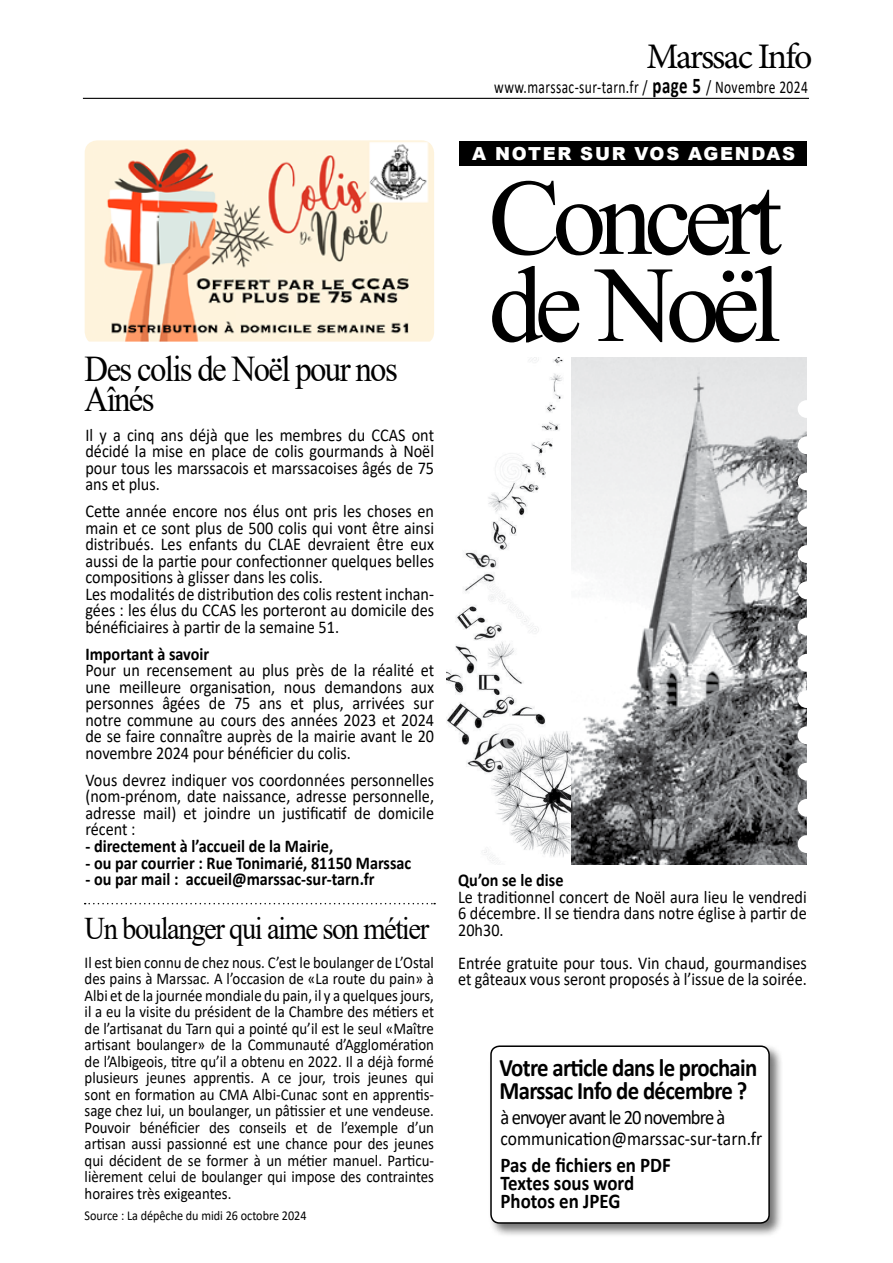
<style>
.page{position:relative;width:893px;height:1263px;background:#fff}
.page>*{position:absolute;margin:0;border:0;box-sizing:border-box;transform-origin:0 0}
.t1{font:159px "Minion Pro";color:#fff}
.t2{font:108px/87px "Times New Roman";letter-spacing:-.075em;color:#000}
.t3{font:36.15px/30px "Times New Roman";letter-spacing:-.05em;color:#000;scale:.9 1}
.t4{font:36px "Minion Pro";letter-spacing:-.055em;color:#000}
.t5{font:31.5px "Times New Roman";letter-spacing:-.05em;color:#000;scale:.9 1}
.t6{font:700 25.2px/22.5px "Calibri";letter-spacing:-.03em;color:#000;scale:.9 1}
.t7{font:700 21px/18px "Calibri";color:#000;scale:.9 1}
.t8{font:20.4px "Calibri";letter-spacing:-.055em;color:#000;scale:.9 1}
.t9{font:19.5px "Calibri";color:#000;scale:.9 1}
.t10{font:18px/16.5px "Calibri";color:#000;text-align:justify;scale:.9 1}
.t11{font:700 18px "Calibri";color:#000;scale:.9 1}
.t12{font:18px "Calibri";letter-spacing:.03em;color:#000;scale:.75 1}
.t13{font:900 18px "Arial";letter-spacing:.085em;color:#fff}
.t14{font:16.5px/16.5px "Calibri";color:#000;text-align:justify;scale:.9 1}
.t15{font:13.5px "Calibri";color:#000;scale:.9 1}
.s1{font-weight:700;font-size:22.5px}
</style>
<div class="page">
<hr style="left:83px;top:98px;width:726px;height:1px;background:#000">
<img style="left:446px;top:357px;width:126px;height:507px">
<img style="left:572px;top:357px;width:235px;height:507px">
<div style="left:488px;top:1043px;width:296px;height:195px;background:#000;opacity:.55"></div>
<div style="left:491px;top:1046px;width:278px;height:177px;background:#fff;border-radius:9px"></div>
<div style="left:490px;top:1045px;width:280px;height:179px;border:2px solid #000;border-radius:9px"></div>
<img style="left:85px;top:140px;width:349px;height:202px">
<div style="left:459px;top:141px;width:348px;height:25px;background:#000"></div>
<svg style="left:85px;top:903px;width:350px;height:1px"></svg>
<h3 class="t3" style="left:85px;top:353px;width:349px">Des colis de Noël pour nos<br>Aînés</h3>
<p class="t10" style="left:85px;top:426px;width:389px">Il y a cinq ans déjà que les membres du CCAS ont décidé la mise en place de colis gourmands à Noël pour tous les marssacois et marssacoises âgés de 75 ans et plus.</p>
<p class="t10" style="left:85px;top:503px;width:389px;text-align:left">Cette année encore nos élus ont pris les choses en main et ce sont plus de 500 colis qui vont être ainsi distribués. Les enfants du CLAE devraient être eux aussi de la partie pour confectionner quelques belles compositions à glisser dans les colis.<br>Les modalités de distribution des colis restent inchan&shy;gées : les élus du CCAS les porteront au domicile des bénéficiaires à partir de la semaine 51.</p>
<p class="t11" style="left:85px;top:641px;width:139px">Important à savoir</p>
<p class="t10" style="left:85px;top:662px;width:389px">Pour un recensement au plus près de la réalité et une meilleure organisation, nous demandons aux personnes âgées de 75 ans et plus, arrivées sur notre commune au cours des années 2023 et 2024 de se faire connaître auprès de la mairie avant le 20 novembre 2024 pour bénéficier du colis.</p>
<p class="t10" style="left:85px;top:771px;width:389px">Vous devrez indiquer vos coordonnées personnelles (nom-prénom, date naissance, adresse personnelle, adresse mail) et joindre un justificatif de domicile récent :</p>
<p class="t11" style="left:85px;top:833px;width:277px">- directement à l’accueil de la Mairie,</p>
<p class="t11" style="left:85px;top:850px;width:363px">- ou par courrier : Rue Tonimarié, 81150 Marssac</p>
<p class="t11" style="left:85px;top:866px;width:323px">- ou par mail : accueil@marssac-sur-tarn.fr</p>
<h3 class="t5" style="left:85px;top:906px;width:384px">Un boulanger qui aime son métier</h3>
<p class="t14" style="left:85px;top:953px;width:390px">Il est bien connu de chez nous. C’est le boulanger de L’Ostal des pains à Marssac. A l’occasion de «La route du pain» à Albi et de la journée mondiale du pain, il y a quelques jours, il a eu la visite du président de la Chambre des métiers et de l’artisanat du Tarn qui a pointé qu’il est le seul «Maître artisant boulanger» de la Communauté d’Agglomération de l’Albigeois, titre qu’il a obtenu en 2022. Il a déjà formé plusieurs jeunes apprentis. A ce jour, trois jeunes qui sont en formation au CMA Albi-Cunac sont en apprentis&shy;sage chez lui, un boulanger, un pâtissier et une vendeuse.<br>Pouvoir bénéficier des conseils et de l’exemple d’un artisan aussi passionné est une chance pour des jeunes qui décident de se former à un métier manuel. Particu&shy;lièrement celui de boulanger qui impose des contraintes horaires très exigeantes.</p>
<p class="t15" style="left:85px;top:1206px;width:248px">Source : La dépêche du midi 26 octobre 2024</p>
<h3 class="t4" style="left:646px;top:33px;width:168px">Marssac Info</h3>
<p class="t12" style="left:494px;top:74px;width:420px">www.marssac-sur-tarn.fr / <span class="s1">page 5</span> / Novembre 2024</p>
<p class="t13" style="left:472px;top:140px;width:39px">A NOTER</p>
<p class="t13" style="left:580px;top:140px;width:31px">SUR</p>
<p class="t13" style="left:634px;top:140px;width:162px">VO S AGEN DAS</p>
<h2 class="t2" style="left:488px;top:171px;width:295px">Concert de Noël</h2>
<h1 class="t1" style="left:657px;top:898px;width:509px;rotate:-90deg">..............</h1>
<p class="t11" style="left:458px;top:868px;width:118px">Qu’on se le dise</p>
<p class="t10" style="left:458px;top:888px;width:389px">Le traditionnel concert de Noël aura lieu le vendredi 6 décembre. Il se tiendra dans notre église à partir de 20h30.</p>
<p class="t10" style="left:458px;top:954px;width:389px">Entrée gratuite pour tous. Vin chaud, gourmandises et gâteaux vous seront proposés à l’issue de la soirée.</p>
<h3 class="t6" style="left:499px;top:1056px;width:288px">Votre article dans le prochain<br>Marssac Info de décembre ?</h3>
<p class="t8" style="left:501px;top:1103px;width:251px">à envoyer avant le 20 novembre à</p>
<p class="t9" style="left:501px;top:1125px;width:292px">communication@marssac-sur-tarn.fr</p>
<p class="t7" style="left:501px;top:1155px;width:191px">Pas de fichiers en PDF<br>Textes sous word<br>Photos en JPEG</p>
</div>
